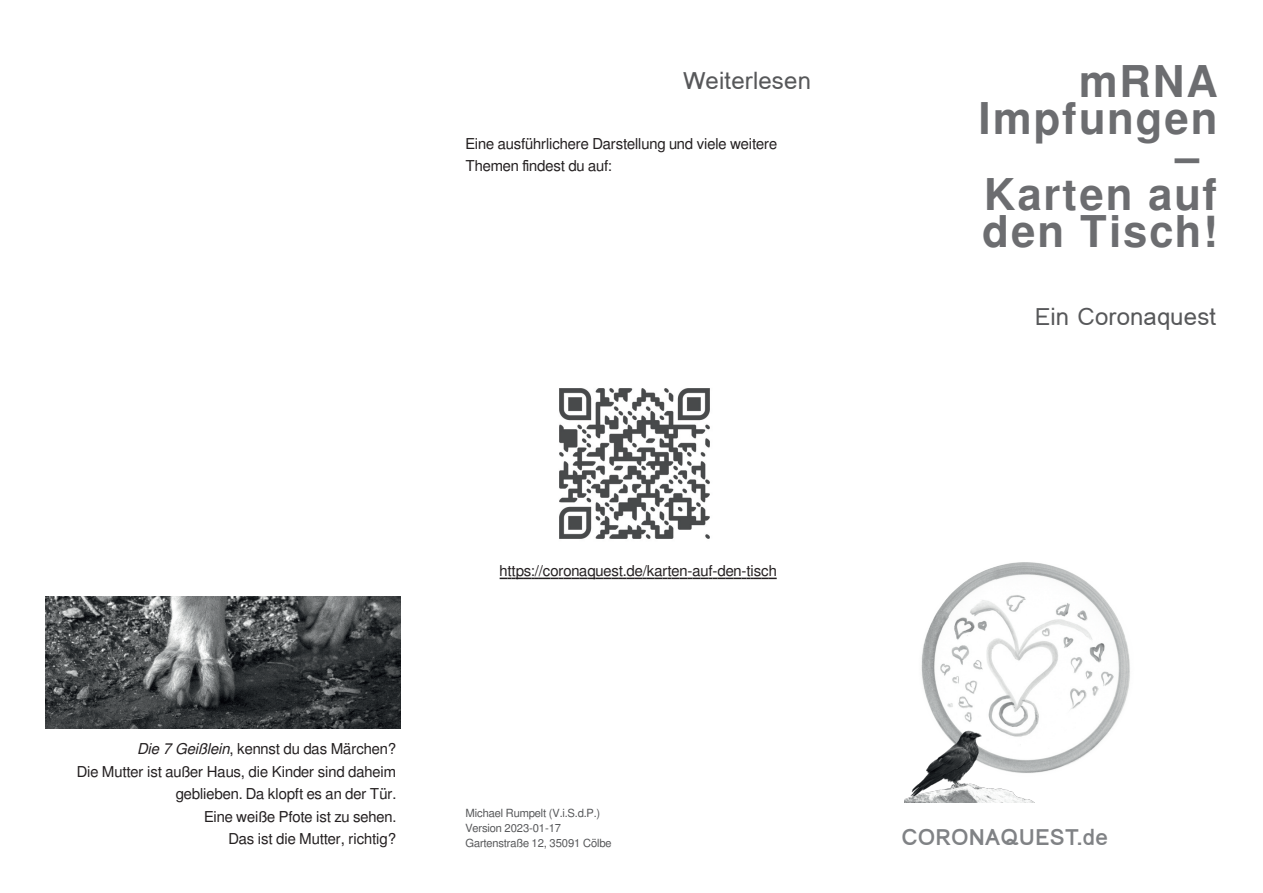
<style>
.page{position:relative;width:1263px;height:893px;background:#fff}
.page>*{position:absolute;margin:0;border:0;box-sizing:border-box;transform-origin:0 0}
.t1{font:700 43.5px "Free Sans";letter-spacing:.04em;color:#6c6d70}
.t2{font:24px "Loma";letter-spacing:.005em;color:#57585a}
.t3{font:700 22.5px "Loma";letter-spacing:.005em;color:#808285}
.t4{font:15px/22.5px "Free Sans";letter-spacing:-.005em;color:#231f20;text-align:right}
.t5{font:11.25px/15px "Free Sans";letter-spacing:-.01em;color:#57585a}
.s1{font-style:italic}
</style>
<div class="page">
<img style="left:45px;top:596px;width:356px;height:132px">
<svg style="left:500px;top:578px;width:277px;height:1px"></svg>
<img style="left:921px;top:562px;width:209px;height:211px">
<img style="left:559px;top:388px;width:151px;height:151px">
<img style="left:904px;top:711px;width:131px;height:91px">
<h2 class="t2" style="left:683px;top:61px;width:129px">Weiterlesen</h2>
<p class="t4" style="left:465px;top:133px;width:313px;text-align:left">Eine ausführlichere Darstellung und viele weitere<br>Themen findest du auf:</p>
<h1 class="t1" style="left:1079px;top:58px;width:140px">mRNA</h1>
<h1 class="t1" style="left:978px;top:95px;width:241px">Impfungen</h1>
<h1 class="t1" style="left:1175px;top:133px;width:26px">–</h1>
<h1 class="t1" style="left:984px;top:170px;width:235px">Karten auf</h1>
<h1 class="t1" style="left:982px;top:208px;width:237px">den Tisch!</h1>
<h2 class="t2" style="left:1035px;top:298px;width:183px">Ein Coronaquest</h2>
<p class="t4" style="left:77px;top:738px;width:321px"><span class="s1">Die 7 Geißlein</span>, kennst du das Märchen?<br>Die Mutter ist außer Haus, die Kinder sind daheim geblieben. Da klopft es an der Tür.<br>Eine weiße Pfote ist zu sehen.<br>Das ist die Mutter, richtig?</p>
<p class="t4" style="left:500px;top:560px;width:279px">https://coronaquest.de/karten-auf-den-tisch</p>
<p class="t5" style="left:465px;top:806px;width:148px">Michael Rumpelt (V.i.S.d.P.)<br>Version 2023-01-17<br>Gartenstraße 12, 35091 Cölbe</p>
<h3 class="t3" style="left:901px;top:819px;width:208px">CORONAQUEST.de</h3>
</div>
